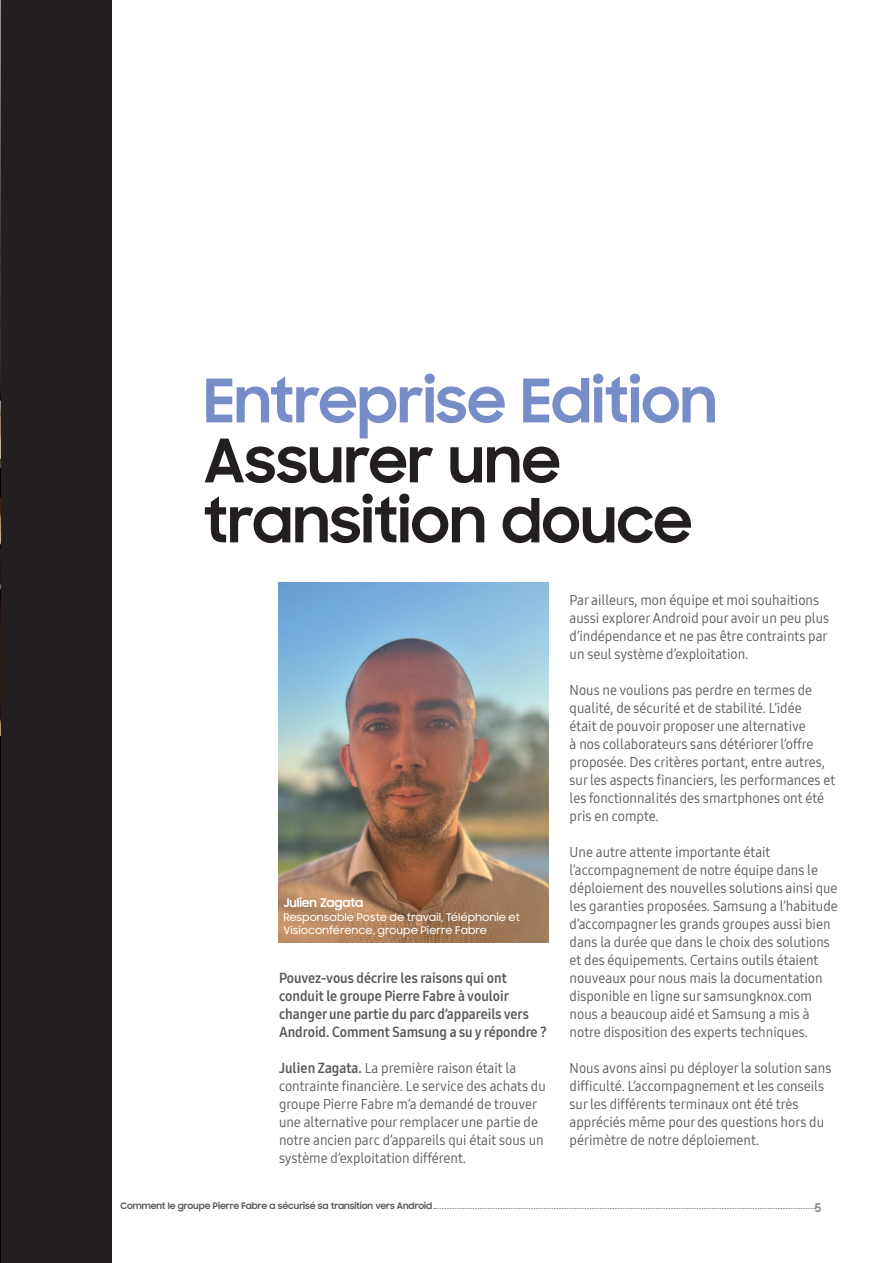
<style>
.page{position:relative;width:893px;height:1263px;background:#fff}
.page>*{position:absolute;margin:0;border:0;box-sizing:border-box;transform-origin:0 0}
.t1{font:700 60px/60px "Samsung Sharp Sans";color:#231f20}
.t2{font:700 60px "Samsung Sharp Sans";color:#768dc7}
.t3{font:14.25px/18px "Samsung One 400 C";color:#57585a}
.t4{font:14.25px/18px "Samsung One 700 C";color:#57585a}
.t5{font:700 12px "Samsung Sharp Sans";color:#fff}
.t6{font:700 12px "Samsung Sharp Sans";color:#87898c}
.t7{font:500 10.5px/12.6px "Samsung Sharp Sans";color:#fff}
.t8{font:700 9px "Samsung Sharp Sans";color:#57585a}
.s1{font-family:"Samsung One 700 C"}
</style>
<div class="page">
<div style="left:1px;top:0;width:111px;height:1263px;background:#231f20"></div>
<svg style="left:434px;top:1208px;width:381px;height:1px"></svg>
<hr style="left:0;top:0;width:1px;height:1263px;background:#231f20">
<img style="left:0;top:0;width:1px;height:736px">
<img style="left:278px;top:582px;width:270px;height:360px">
<h1 class="t2" style="left:204px;top:356px;width:515px">Entreprise Edition</h1>
<h1 class="t1" style="left:204px;top:428px;width:490px">Assurer une transition douce</h1>
<p class="t5" style="left:283px;top:894px;width:81px">Julien Zagata</p>
<p class="t7" style="left:283px;top:910px;width:238px">Responsable Poste de travail, Téléphonie et<br>Visioconférence, groupe Pierre Fabre</p>
<p class="t4" style="left:279px;top:969px;width:269px">Pouvez-vous décrire les raisons qui ont conduit le groupe Pierre Fabre à vouloir changer une partie du parc d’appareils vers Android. Comment Samsung a su y répondre ?</p>
<p class="t3" style="left:279px;top:1058px;width:268px"><span class="s1">Julien Zagata.</span> La première raison était la contrainte financière. Le service des achats du groupe Pierre Fabre m’a demandé de trouver une alternative pour remplacer une partie de notre ancien parc d’appareils qui était sous un système d’exploitation différent.</p>
<p class="t3" style="left:570px;top:590px;width:261px">Par ailleurs, mon équipe et moi souhaitions aussi explorer Android pour avoir un peu plus d’indépendance et ne pas être contraints par un seul système d’exploitation.</p>
<p class="t3" style="left:570px;top:680px;width:267px">Nous ne voulions pas perdre en termes de qualité, de sécurité et de stabilité. L’idée<br>était de pouvoir proposer une alternative<br>à nos collaborateurs sans détériorer l’offre proposée. Des critères portant, entre autres, sur les aspects financiers, les performances et les fonctionnalités des smartphones ont été pris en compte.</p>
<p class="t3" style="left:570px;top:842px;width:270px">Une autre attente importante était l’accompagnement de notre équipe dans le déploiement des nouvelles solutions ainsi que les garanties proposées. Samsung a l’habitude d’accompagner les grands groupes aussi bien dans la durée que dans le choix des solutions et des équipements. Certains outils étaient nouveaux pour nous mais la documentation disponible en ligne sur samsungknox.com nous a beaucoup aidé et Samsung a mis à notre disposition des experts techniques.</p>
<p class="t3" style="left:570px;top:1058px;width:263px">Nous avons ainsi pu déployer la solution sans difficulté. L’accompagnement et les conseils sur les différents terminaux ont été très appréciés même pour des questions hors du périmètre de notre déploiement.</p>
<p class="t8" style="left:120px;top:1199px;width:313px">Comment le groupe Pierre Fabre a sécurisé sa transition vers Android</p>
<p class="t6" style="left:815px;top:1199px;width:8px">5</p>
</div>
